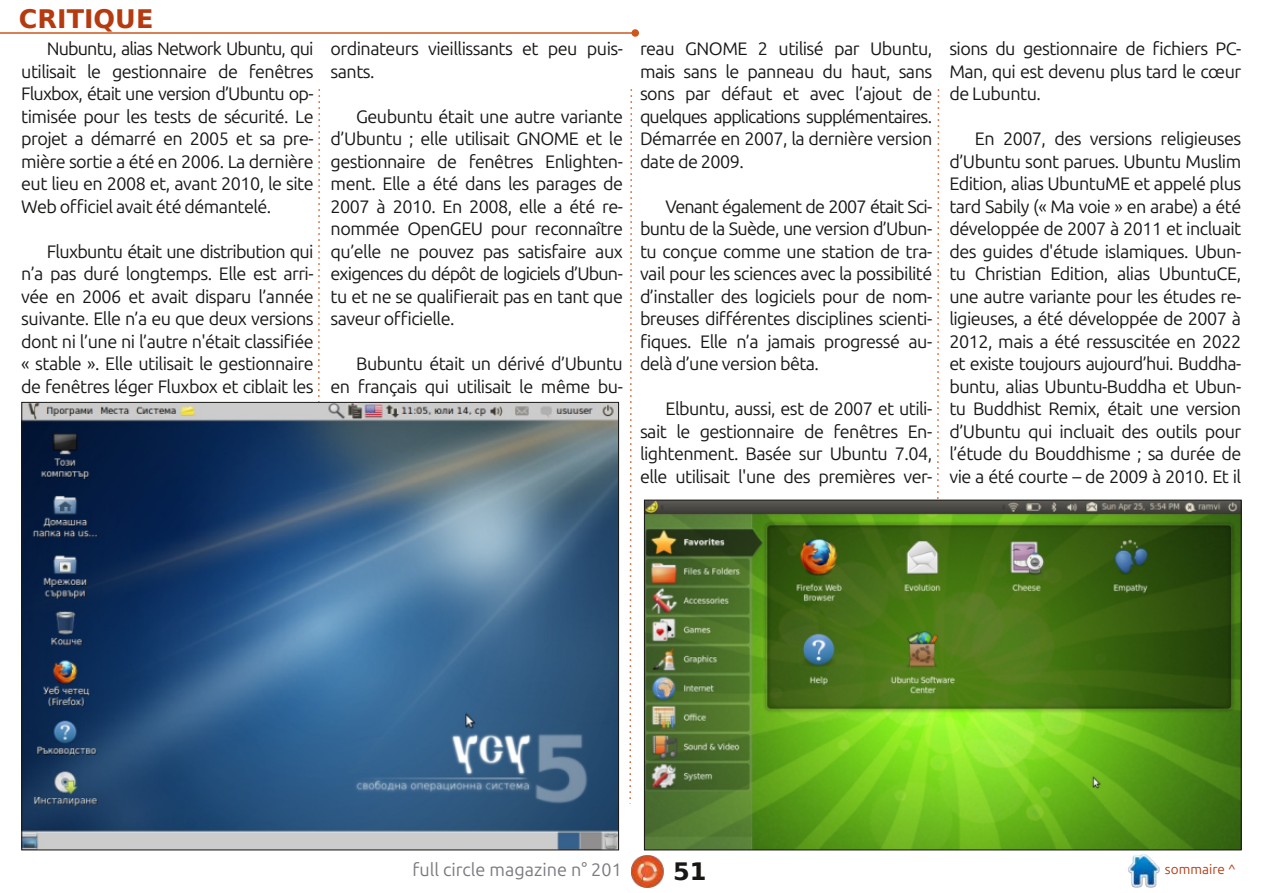
<style>
.page{position:relative;width:1263px;height:893px;background:#fff}
.page>*{position:absolute;margin:0;border:0;box-sizing:border-box;transform-origin:0 0}
.t1{font:700 25.5px "DejaVu Sans";color:#b53a10}
.t2{font:700 24px "DejaVu Sans";color:#181715}
.t3{font:18px/22.5px "Ubuntu";letter-spacing:-.03em;color:#181715;text-align:justify}
.t4{font:18px "Ubuntu";color:#79797f}
.t5{font:13.5px "Ubuntu";color:#b53a10}
</style>
<div class="page">
<img style="left:631px;top:855px;width:33px;height:33px">
<img style="left:1128px;top:855px;width:32px;height:32px">
<hr style="left:0;top:32px;width:635px;height:2px;background:#cd581e">
<div style="left:631px;top:29px;width:8px;height:8px;background:#cd581e;border-radius:50%"></div>
<svg style="left:629px;top:89px;width:4px;height:715px"></svg>
<svg style="left:317px;top:89px;width:4px;height:313px"></svg>
<svg style="left:936px;top:89px;width:4px;height:411px"></svg>
<img style="left:24px;top:404px;width:592px;height:444px">
<img style="left:646px;top:502px;width:593px;height:346px">
<h1 class="t1" style="left:19px;top:5px;width:136px">CRITIQUE</h1>
<p class="t3" style="left:21px;top:37px;width:294px;text-indent:26px">Nubuntu, alias Network Ubuntu, qui utilisait le gestionnaire de fenêtres Fluxbox, était une version d’Ubuntu op&shy;timisée pour les tests de sécurité. Le projet a démarré en 2005 et sa pre&shy;mière sortie a été en 2006. La dernière eut lieu en 2008 et, avant 2010, le site Web officiel avait été démantelé.</p>
<p class="t3" style="left:21px;top:240px;width:294px;text-indent:26px">Fluxbuntu était une distribution qui n’a pas duré longtemps. Elle est arri&shy;vée en 2006 et avait disparu l’année suivante. Elle n’a eu que deux versions dont ni l’une ni l’autre n'était classifiée « stable ». Elle utilisait le gestionnaire de fenêtres léger Fluxbox et ciblait les</p>
<p class="t3" style="left:331px;top:37px;width:294px">ordinateurs vieillissants et peu puis&shy;sants.</p>
<p class="t3" style="left:331px;top:105px;width:294px;text-indent:26px">Geubuntu était une autre variante d’Ubuntu ; elle utilisait GNOME et le gestionnaire de fenêtres Enlighten&shy;ment. Elle a été dans les parages de 2007 à 2010. En 2008, elle a été re&shy;nommée OpenGEU pour reconnaître qu’elle ne pouvez pas satisfaire aux exigences du dépôt de logiciels d’Ubun&shy;tu et ne se qualifierait pas en tant que saveur officielle.</p>
<p class="t3" style="left:331px;top:352px;width:294px;text-align:right">Bubuntu était un dérivé d’Ubuntu<br>en français qui utilisait le même bu-</p>
<p class="t3" style="left:640px;top:37px;width:294px">reau GNOME 2 utilisé par Ubuntu, mais sans le panneau du haut, sans sons par défaut et avec l’ajout de quelques applications supplémentaires.<br>Démarrée en 2007, la dernière version date de 2009.</p>
<p class="t3" style="left:640px;top:195px;width:294px;text-indent:26px">Venant également de 2007 était Sci&shy;buntu de la Suède, une version d’Ubun&shy;tu conçue comme une station de tra&shy;vail pour les sciences avec la possibilité d’installer des logiciels pour de nom&shy;breuses différentes disciplines scienti&shy;fiques. Elle n’a jamais progressé au&shy;delà d’une version bêta.</p>
<p class="t3" style="left:640px;top:397px;width:294px;text-indent:26px">Elbuntu, aussi, est de 2007 et utili&shy;sait le gestionnaire de fenêtres En&shy;lightenment. Basée sur Ubuntu 7.04, elle utilisait l'une des premières ver-</p>
<p class="t3" style="left:949px;top:37px;width:293px">sions du gestionnaire de fichiers PC-Man, qui est devenu plus tard le cœur de Lubuntu.</p>
<p class="t3" style="left:949px;top:127px;width:293px;text-indent:26px">En 2007, des versions religieuses d’Ubuntu sont parues. Ubuntu Muslim Edition, alias UbuntuME et appelé plus tard Sabily (« Ma voie » en arabe) a été développée de 2007 à 2011 et incluait des guides d'étude islamiques. Ubun&shy;tu Christian Edition, alias UbuntuCE, une autre variante pour les études re&shy;ligieuses, a été développée de 2007 à 2012, mais a été ressuscitée en 2022 et existe toujours aujourd’hui. Buddha&shy;buntu, alias Ubuntu-Buddha et Ubun&shy;tu Buddhist Remix, était une version d’Ubuntu qui incluait des outils pour l’étude du Bouddhisme ; sa durée de vie a été courte – de 2009 à 2010. Et il</p>
<p class="t4" style="left:412px;top:859px;width:211px">full circle magazine n° 201</p>
<h2 class="t2" style="left:673px;top:858px;width:35px">51</h2>
<p class="t5" style="left:1165px;top:862px;width:72px">sommaire ^</p>
</div>
